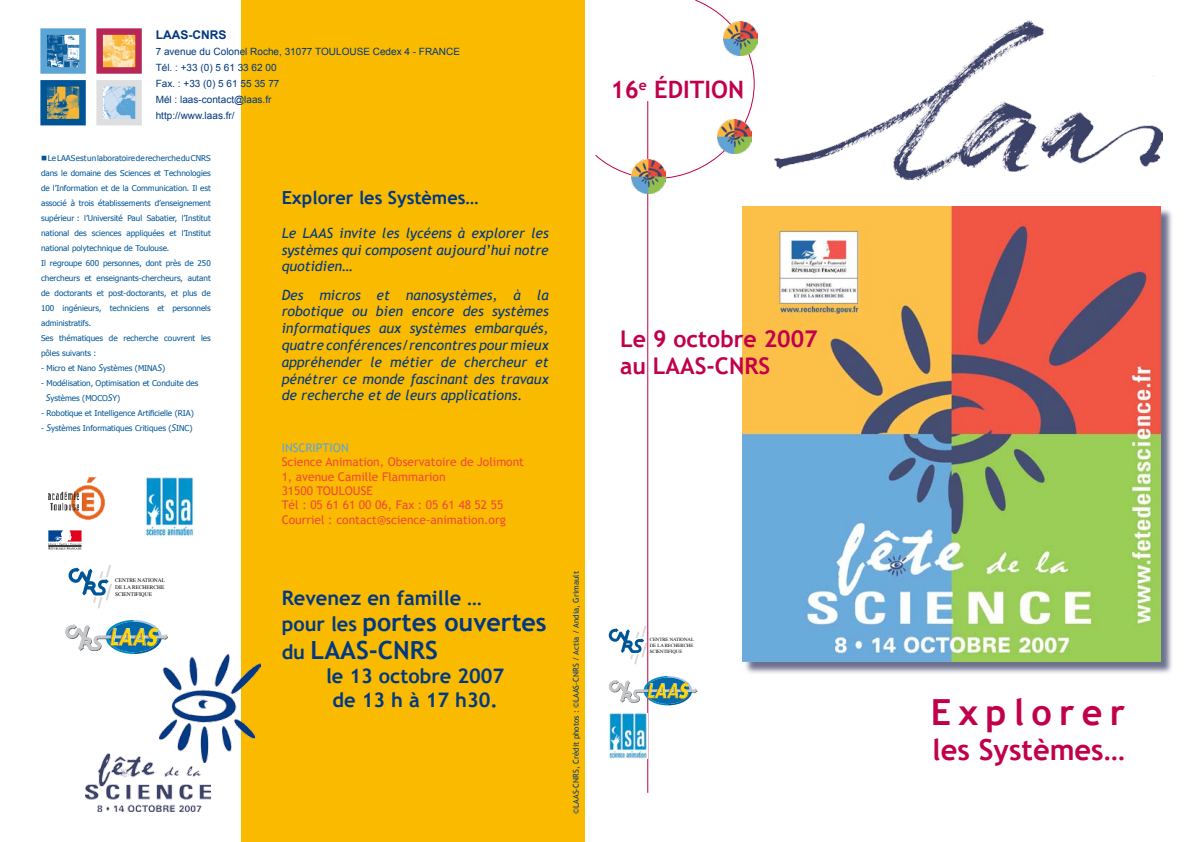
<style>
.page{position:relative;width:1191px;height:842px;background:#fff}
.page>*{position:absolute;margin:0;border:0;box-sizing:border-box;transform-origin:0 0}
.t1{font:700 36px "Trebuchet MS";letter-spacing:.2em;color:#c1004c}
.t2{font:700 29px "Trebuchet MS";color:#c1004c}
.t3{font:700 25px/28px "Trebuchet MS";color:#003882}
.t4{font:700 24px "Trebuchet MS";color:#c1004c}
.t5{font:700 23px/27.6px "Trebuchet MS";color:#c1004c}
.t6{font:700 20px/24px "Trebuchet MS";color:#003882;text-align:center}
.t7{font:700 18px "Trebuchet MS";color:#003882}
.t8{font:italic 14px/16.8px "Trebuchet MS";color:#003882;text-align:justify}
.t9{font:12px/14.4px "Trebuchet MS";color:#ef4a3a}
.t10{font:12px "Trebuchet MS";color:#60a3d8}
.t11{font:700 12px "Arial";color:#003882}
.t12{font:10px/16px "Arial";color:#003882}
.t13{font:8px/15px "Tahoma";letter-spacing:-.005em;color:#005596}
.t14{font:8px "Trebuchet MS";color:#003882}
.t15{font:5.4px/6.7px "Times";color:#000}
.t16{font:4.8px/5.9px "Times";color:#000}
.s1{font-family:"Myriad";font-style:italic;font-size:10px}
.s2{font-size:20px}
</style>
<div class="page">
<div style="left:744px;top:207px;width:430px;height:468px;background:#3b4167;opacity:.75"></div>
<img style="left:743px;top:206px;width:417px;height:456px">
<img style="left:774px;top:20px;width:388px;height:161px">
<svg style="left:595px;top:0;width:159px;height:179px"></svg>
<hr style="left:647px;top:101px;width:1px;height:692px;background:#c1004c">
<img style="left:631px;top:160px;width:34px;height:34px">
<svg style="left:609px;top:626px;width:38px;height:38px"></svg>
<svg style="left:609px;top:676px;width:88px;height:29px"></svg>
<img style="left:609px;top:714px;width:38px;height:45px">
<div style="left:241px;top:0;width:343px;height:842px;background:#faba00"></div>
<img style="left:48px;top:88px;width:30px;height:29px">
<div style="left:40px;top:80px;width:46px;height:45px;border:7px solid #005596"></div>
<img style="left:103px;top:35px;width:32px;height:32px">
<div style="left:96px;top:28px;width:46px;height:46px;border:6px solid #b62656"></div>
<img style="left:48px;top:36px;width:30px;height:30px">
<div style="left:40px;top:28px;width:46px;height:46px;border:7px solid #5aa4d6"></div>
<img style="left:104px;top:88px;width:30px;height:29px">
<div style="left:96px;top:80px;width:46px;height:45px;border:7px solid #dedee0"></div>
<img style="left:717px;top:119px;width:34px;height:34px">
<img style="left:723px;top:22px;width:34px;height:34px">
<img style="left:145px;top:478px;width:50px;height:58px">
<svg style="left:69px;top:565px;width:43px;height:43px"></svg>
<svg style="left:65px;top:620px;width:103px;height:34px"></svg>
<img style="left:160px;top:655px;width:101px;height:97px">
<svg style="left:48px;top:530px;width:34px;height:20px"></svg>
<img style="left:48px;top:478px;width:57px;height:42px">
<img style="left:85px;top:751px;width:125px;height:60px">
<h3 class="t11" style="left:156px;top:28px;width:72px">LAAS-CNRS</h3>
<p class="t12" style="left:156px;top:43px;width:306px">7 avenue du Colonel Roche, 31077 TOULOUSE Cedex 4 - FRANCE<br>Tél. : +33 (0) 5 61 33 62 00<br>Fax. : +33 (0) 5 61 55 35 77<br>Mél : laas-contact@laas.fr<br>http://www.laas.fr/</p>
<p class="t13" style="left:41px;top:150px;width:171px">■Le LAAS est un laboratoire de recherche du CNRS dans le domaine des Sciences et Technologies de l’Information et de la Communication. Il est associé à trois établissements d’enseignement supérieur : l’Université Paul Sabatier, l’Institut national des sciences appliquées et l’Institut national polytechnique de Toulouse.<br>Il regroupe 600 personnes, dont près de 250 chercheurs et enseignants-chercheurs, autant de doctorants et post-doctorants, et plus de 100 ingénieurs, techniciens et personnels administratifs.<br>Ses thématiques de recherche couvrent les pôles suivants :</p>
<p class="t13" style="left:41px;top:360px;width:126px">- Micro et Nano <span class="s1">S</span>ystèmes (MINA<span class="s1">S</span>)</p>
<p class="t13" style="left:46px;top:375px;width:154px;text-indent:-5px">- Modélisation, Optimisation et Conduite des<br><span class="s1">S</span>ystèmes (MOCO<span class="s1">S</span>Y)</p>
<p class="t13" style="left:41px;top:405px;width:154px">- Robotique et Intelligence Artificielle (RIA)</p>
<p class="t13" style="left:41px;top:420px;width:153px">- <span class="s1">S</span>ystèmes Informatiques Critiques (<span class="s1">S</span>INC)</p>
<h3 class="t7" style="left:282px;top:186px;width:198px">Explorer les Systèmes…</h3>
<h3 class="t8" style="left:282px;top:225px;width:268px">Le LAAS invite les lycéens à explorer les systèmes qui composent aujourd’hui notre quotidien…</h3>
<p class="t8" style="left:282px;top:286px;width:268px">Des micros et nanosystèmes, à la robotique ou bien encore des systèmes informatiques aux systèmes embarqués, quatre conférences/rencontres pour mieux appréhender le métier de chercheur et pénétrer ce monde fascinant des travaux de recherche et de leurs applications.</p>
<h3 class="t10" style="left:282px;top:440px;width:69px">INSCRIPTION</h3>
<h3 class="t9" style="left:282px;top:455px;width:244px">Science Animation, Observatoire de Jolimont 1, avenue Camille Flammarion<br>31500 TOULOUSE<br>Tél : 05 61 61 00 06, Fax : 05 61 48 52 55<br>Courriel : contact@science-animation.org</h3>
<p class="t15" style="left:115px;top:577px;width:51px">CENTRE NATIONAL<br>DE LA RECHERCHE<br>SCIENTIFIQUE</p>
<h3 class="t6" style="left:282px;top:586px;width:202px">Revenez en famille …</h3>
<h3 class="t3" style="left:282px;top:608px;width:266px"><span class="s2">pour les</span> portes ouvertes <span class="s2">du</span> LAAS-CNRS</h3>
<h3 class="t6" style="left:326px;top:664px;width:180px">le 13 octobre 2007 de 13 h à 17 h30.</h3>
<p class="t14" style="left:571px;top:814px;width:244px;rotate:-90deg">©LAAS-CNRS, Crédit photos : ©LAAS-CNRS / Actia / Andia, Grimault</p>
<h3 class="t4" style="left:610px;top:75px;width:135px">16<sup>e</sup> ÉDITION</h3>
<h3 class="t5" style="left:620px;top:325px;width:199px">Le 9 octobre 2007 au LAAS-CNRS</h3>
<p class="t16" style="left:650px;top:636px;width:46px">CENTRE NATIONAL<br>DE LA RECHERCHE<br>SCIENTIFIQUE</p>
<h1 class="t1" style="left:930px;top:690px;width:196px">Explorer</h1>
<h2 class="t2" style="left:932px;top:731px;width:194px">les Systèmes…</h2>
</div>
